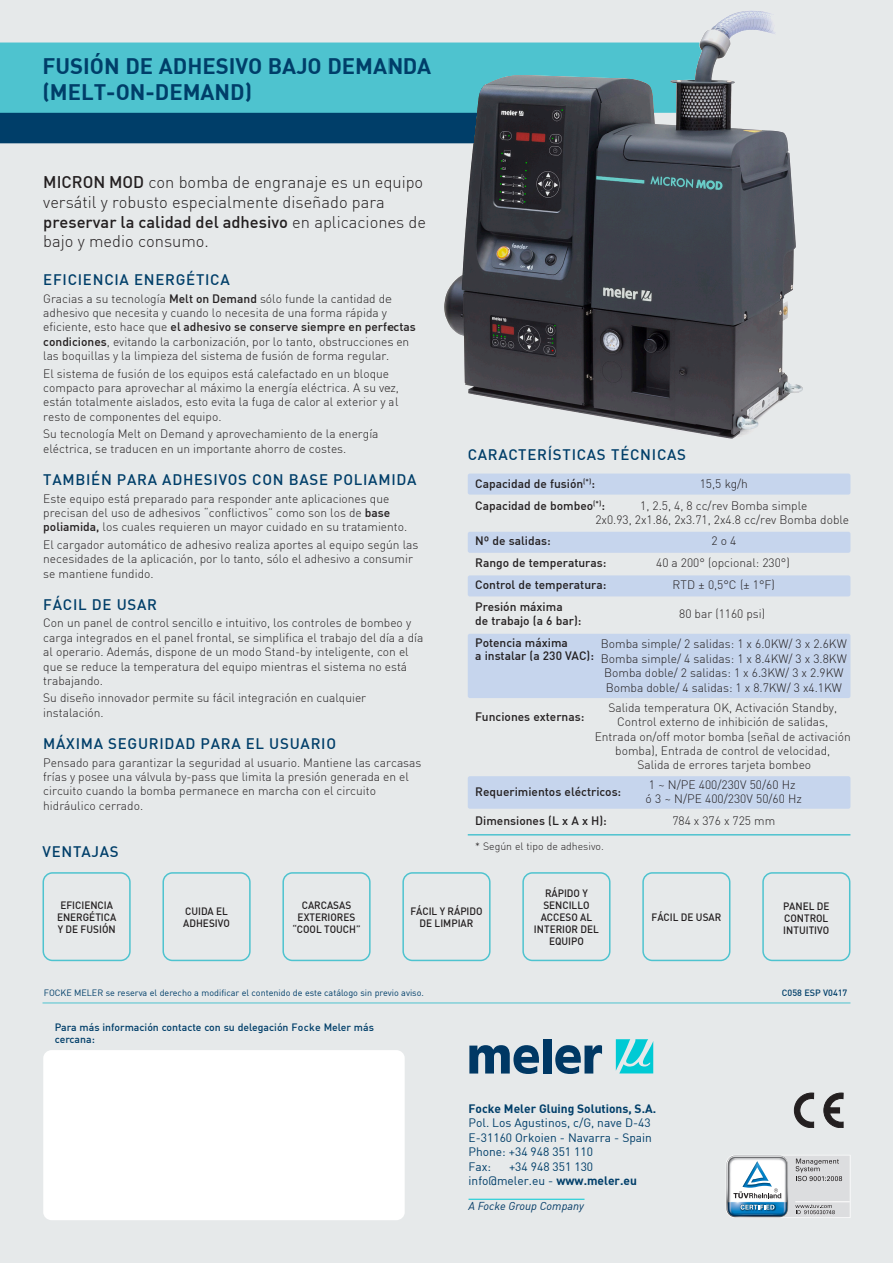
<style>
.page{position:relative;width:893px;height:1263px;background:#e6e9ea}
.page>*{position:absolute;margin:0;border:0;box-sizing:border-box;transform-origin:0 0}
.t1{font:22.05px/25.5px "DIN Bold";color:#003e69}
.t2{font:300 16.65px/19.8px "DIN";color:#231f20}
.t3{font:500 15px "DIN";letter-spacing:.05em;color:#003e69}
.t4{font:300 12px/14.4px "DIN";color:#231f20}
.t5{font:500 12px/13.5px "DIN";color:#231f20}
.t6{font:12px/14.4px "DIN";color:#003e69}
.t7{font:12px "DIN Bold";color:#003e69}
.t8{font:italic 11.25px "DIN";color:#003864}
.t9{font:500 10.5px/12px "DIN";color:#231f20;text-align:center;scale:.95 1}
.t10{font:500 10.5px/12.6px "DIN";color:#003e69}
.t11{font:300 10.5px "DIN";color:#231f20}
.t12{font:9px "DIN";color:#003e69}
.t13{font:500 9px "DIN";color:#003e69}
.s1{font-weight:500}
.s2{font-family:"DIN Bold"}
</style>
<div class="page">
<div style="left:0;top:113px;width:390px;height:30px;background:#003e69"></div>
<div style="left:0;top:43px;width:390px;height:70px;background:#4ec3cf"></div>
<div style="left:468px;top:634px;width:382px;height:64px;background:#c6d5ed;border-radius:2px"></div>
<div style="left:468px;top:776px;width:382px;height:33px;background:#c6d5ed;border-radius:2px"></div>
<div style="left:468px;top:473px;width:382px;height:22px;background:#c6d5ed;border-radius:2px"></div>
<div style="left:468px;top:532px;width:382px;height:21px;background:#c6d5ed;border-radius:2px"></div>
<div style="left:468px;top:575px;width:382px;height:21px;background:#c6d5ed;border-radius:2px"></div>
<hr style="left:468px;top:834px;width:382px;height:1px;background:#4ec3cf">
<svg style="left:162px;top:872px;width:89px;height:89px"></svg>
<svg style="left:43px;top:872px;width:88px;height:89px"></svg>
<svg style="left:282px;top:872px;width:89px;height:89px"></svg>
<svg style="left:402px;top:872px;width:89px;height:89px"></svg>
<svg style="left:522px;top:872px;width:88px;height:89px"></svg>
<svg style="left:642px;top:872px;width:88px;height:89px"></svg>
<svg style="left:762px;top:872px;width:88px;height:89px"></svg>
<hr style="left:43px;top:1002px;width:807px;height:1px;background:#4ec3cf">
<svg style="left:616px;top:1039px;width:37px;height:34px"></svg>
<svg style="left:469px;top:1045px;width:70px;height:29px"></svg>
<div style="left:543px;top:1039px;width:9px;height:34px;background:#003864"></div>
<svg style="left:555px;top:1045px;width:47px;height:29px"></svg>
<svg style="left:794px;top:1093px;width:20px;height:35px"></svg>
<svg style="left:824px;top:1093px;width:19px;height:35px"></svg>
<svg style="left:726px;top:1155px;width:124px;height:63px"></svg>
<hr style="left:469px;top:1199px;width:115px;height:1px;background:#00cad4">
<div style="left:43px;top:1050px;width:362px;height:170px;background:#fff;border-radius:8px"></div>
<img style="left:390px;top:11px;width:413px;height:428px">
<h1 class="t1" style="left:42px;top:52px;width:390px">FUSIÓN DE ADHESIVO BAJO DEMANDA (MELT-ON-DEMAND)</h1>
<h2 class="t2" style="left:43px;top:172px;width:384px"><span class="s1">MICRON MOD</span> con bomba de engranaje es un equipo versátil y robusto especialmente diseñado para <span class="s1">preservar la calidad del adhesivo</span> en aplicaciones de bajo y medio consumo.</h2>
<p class="t3" style="left:43px;top:270px;width:188px">EFICIENCIA ENERGÉTICA</p>
<p class="t4" style="left:43px;top:291px;width:374px">Gracias a su tecnología <span class="s1">Melt on Demand</span> sólo funde la cantidad de adhesivo que necesita y cuando lo necesita de una forma rápida y eficiente, esto hace que <span class="s1">el adhesivo se conserve siempre en perfectas condiciones</span>, evitando la carbonización, por lo tanto, obstrucciones en las boquillas y la limpieza del sistema de fusión de forma regular.</p>
<p class="t4" style="left:43px;top:366px;width:357px">El sistema de fusión de los equipos está calefactado en un bloque compacto para aprovechar al máximo la energía eléctrica. A su vez, están totalmente aislados, esto evita la fuga de calor al exterior y al resto de componentes del equipo.</p>
<p class="t4" style="left:43px;top:427px;width:337px">Su tecnología Melt on Demand y aprovechamiento de la energía eléctrica, se traducen en un importante ahorro de costes.</p>
<p class="t3" style="left:43px;top:470px;width:375px">TAMBIÉN PARA ADHESIVOS CON BASE POLIAMIDA</p>
<p class="t4" style="left:43px;top:491px;width:366px">Este equipo está preparado para responder ante aplicaciones que precisan del uso de adhesivos “conflictivos” como son los de <span class="s1">base poliamida,</span> los cuales requieren un mayor cuidado en su tratamiento.</p>
<p class="t4" style="left:43px;top:537px;width:377px">El cargador automático de adhesivo realiza aportes al equipo según las necesidades de la aplicación, por lo tanto, sólo el adhesivo a consumir se mantiene fundido.</p>
<p class="t3" style="left:43px;top:595px;width:115px">FÁCIL DE USAR</p>
<p class="t4" style="left:43px;top:616px;width:382px">Con un panel de control sencillo e intuitivo, los controles de bombeo y carga integrados en el panel frontal, se simplifica el trabajo del día a día al operario. Además, dispone de un modo Stand-by inteligente, con el que se reduce la temperatura del equipo mientras el sistema no está trabajando.</p>
<p class="t4" style="left:43px;top:691px;width:324px">Su diseño innovador permite su fácil integración en cualquier instalación.</p>
<p class="t3" style="left:43px;top:734px;width:294px">MÁXIMA SEGURIDAD PARA EL USUARIO</p>
<p class="t4" style="left:43px;top:755px;width:380px">Pensado para garantizar la seguridad al usuario. Mantiene las carcasas frías y posee una válvula by-pass que limita la presión generada en el circuito cuando la bomba permanece en marcha con el circuito hidráulico cerrado.</p>
<p class="t3" style="left:43px;top:842px;width:78px">VENTAJAS</p>
<p class="t3" style="left:468px;top:445px;width:220px">CARACTERÍSTICAS TÉCNICAS</p>
<p class="t5" style="left:475px;top:476px;width:121px">Capacidad de fusión<sup>(*)</sup>:</p>
<p class="t4" style="left:700px;top:476px;width:50px">15,5 kg/h</p>
<p class="t5" style="left:475px;top:498px;width:131px">Capacidad de bombeo<sup>(*)</sup>:</p>
<p class="t4" style="left:595px;top:498px;width:255px;text-align:center">1, 2.5, 4, 8 cc/rev Bomba simple<br>2x0.93, 2x1.86, 2x3.71, 2x4.8 cc/rev Bomba doble</p>
<p class="t5" style="left:475px;top:533px;width:77px">Nº de salidas:</p>
<p class="t4" style="left:711px;top:533px;width:26px">2 o 4</p>
<p class="t5" style="left:475px;top:555px;width:133px">Rango de temperaturas:</p>
<p class="t4" style="left:656px;top:555px;width:135px">40 a 200° (opcional: 230°)</p>
<p class="t5" style="left:475px;top:578px;width:133px">Control de temperatura:</p>
<p class="t4" style="left:673px;top:577px;width:104px">RTD ± 0,5°C (± 1°F)</p>
<p class="t5" style="left:475px;top:600px;width:108px">Presión máxima<br>de trabajo (a 6 bar):</p>
<p class="t4" style="left:679px;top:606px;width:88px">80 bar (1160 psi)</p>
<p class="t5" style="left:475px;top:635px;width:94px">Potencia máxima</p>
<p class="t4" style="left:601px;top:637px;width:247px;text-align:center">Bomba simple/ 2 salidas: 1 x 6.0KW/ 3 x 2.6KW Bomba simple/ 4 salidas: 1 x 8.4KW/ 3 x 3.8KW Bomba doble/ 2 salidas: 1 x 6.3KW/ 3 x 2.9KW Bomba doble/ 4 salidas: 1 x 8.7KW/ 3 x4.1KW</p>
<p class="t5" style="left:475px;top:649px;width:120px">a instalar (a 230 VAC):</p>
<p class="t5" style="left:475px;top:709px;width:111px">Funciones externas:</p>
<p class="t4" style="left:595px;top:700px;width:258px;text-align:center">Salida temperatura OK, Activación Standby, Control externo de inhibición de salidas,<br>Entrada on/off motor bomba (señal de activación bomba), Entrada de control de velocidad,<br>Salida de errores tarjeta bombeo</p>
<p class="t5" style="left:475px;top:785px;width:148px">Requerimientos eléctricos:</p>
<p class="t4" style="left:645px;top:778px;width:158px;line-height:13.5px">1 ~ N/PE 400/230V 50/60 Hz<br>ó 3 ~ N/PE 400/230V 50/60 Hz</p>
<p class="t5" style="left:475px;top:813px;width:133px">Dimensiones (L x A x H):</p>
<p class="t4" style="left:672px;top:813px;width:104px">784 x 376 x 725 mm</p>
<p class="t11" style="left:475px;top:840px;width:130px">* Según el tipo de adhesivo.</p>
<p class="t9" style="left:57px;top:898px;width:64px">EFICIENCIA<br>ENERGÉTICA<br>Y DE FUSIÓN</p>
<p class="t9" style="left:183px;top:904px;width:51px;text-align:left">CUIDA EL<br>ADHESIVO</p>
<p class="t9" style="left:292px;top:899px;width:73px">CARCASAS<br>EXTERIORES “COOL TOUCH”</p>
<p class="t9" style="left:534px;top:887px;width:70px">RÁPIDO Y<br>SENCILLO<br>ACCESO AL<br>INTERIOR DEL<br>EQUIPO</p>
<p class="t9" style="left:410px;top:905px;width:78px">FÁCIL Y RÁPIDO<br>DE LIMPIAR</p>
<p class="t9" style="left:783px;top:900px;width:50px;text-align:justify">PANEL DE CONTROL INTUITIVO</p>
<p class="t9" style="left:651px;top:911px;width:75px">FÁCIL DE USAR</p>
<p class="t12" style="left:44px;top:987px;width:382px">FOCKE MELER se reserva el derecho a modificar el contenido de este catálogo sin previo aviso.</p>
<p class="t13" style="left:782px;top:987px;width:67px">C058 ESP V0417</p>
<p class="t10" style="left:55px;top:1020px;width:321px">Para más información contacte con su delegación Focke Meler más cercana:</p>
<p class="t7" style="left:469px;top:1101px;width:189px">Focke Meler Gluing Solutions, S.A.</p>
<p class="t6" style="left:469px;top:1115px;width:185px">Pol. Los Agustinos, c/G, nave D-43<br>E-31160 Orkoien - Navarra - Spain<br>Phone: +34 948 351 110<br>Fax:</p>
<p class="t6" style="left:469px;top:1159px;width:170px;text-align:center">+34 948 351 130<br>info@meler.eu - <span class="s2">www.meler.eu</span></p>
<p class="t8" style="left:469px;top:1199px;width:117px">A Focke Group Company</p>
</div>
